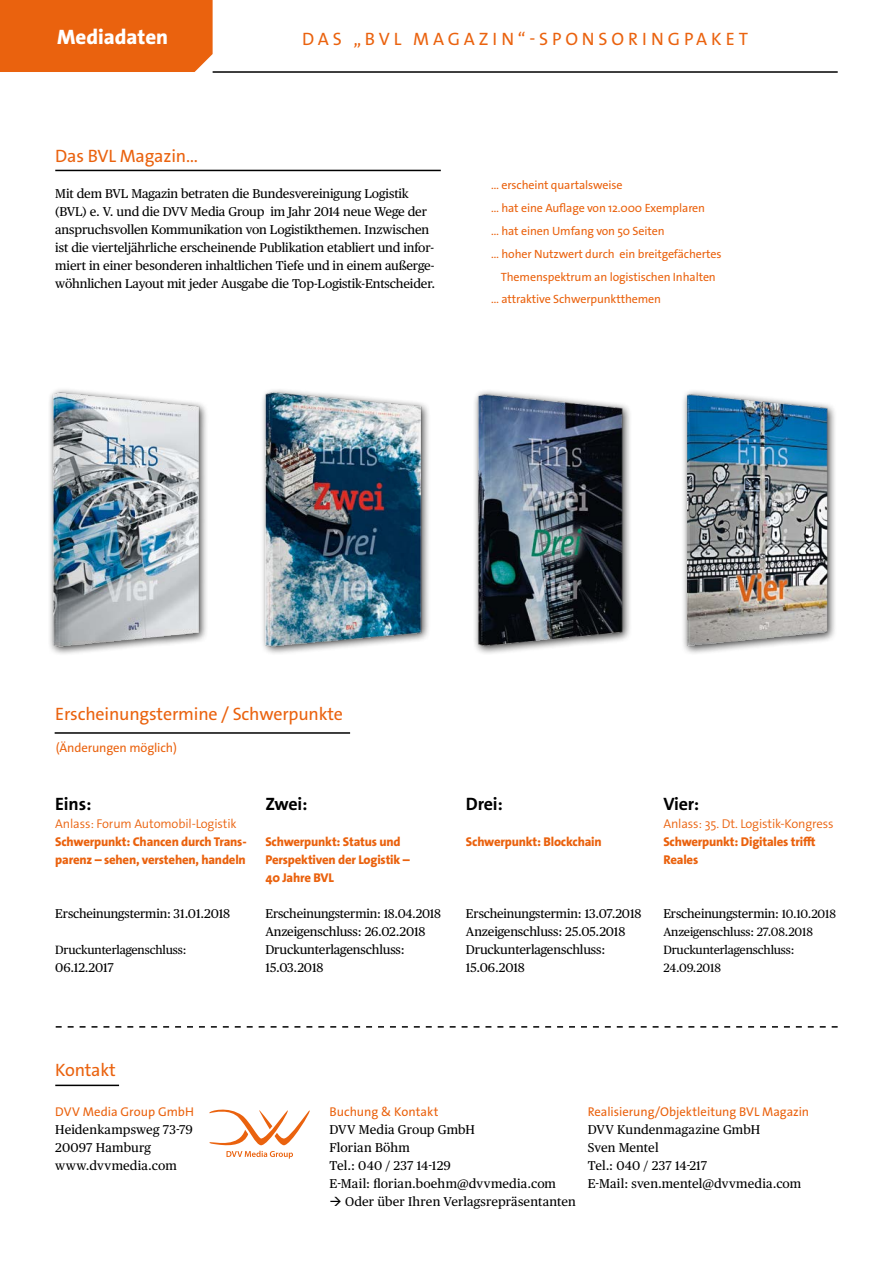
<style>
.page{position:relative;width:893px;height:1263px;background:#fff}
.page>*{position:absolute;margin:0;border:0;box-sizing:border-box;transform-origin:0 0}
.t1{font:800 21px "The Sans Os F";color:#fff}
.t2{font:18px "The Sans Os F";letter-spacing:-.01em;color:#ea620e}
.t3{font:18px "The Sans Os F";letter-spacing:.22em;color:#ea620e}
.t4{font:700 18px "The Sans Os F";letter-spacing:-.01em;color:#000}
.t5{font:12.75px/18px "Publico Text";letter-spacing:-.01em;color:#000}
.t6{font:12.75px/18px "Publico Text";letter-spacing:.01em;color:#000}
.t7{font:800 12.75px/18px "The Sans Os F";letter-spacing:-.015em;color:#ea620e}
.t8{font:12.75px "The Sans Os F";letter-spacing:-.005em;color:#ea620e}
.t9{font:300 12.75px "The Sans Os F";letter-spacing:-.01em;color:#ea620e}
.t10{font:12.75px/18px "Publico Text";letter-spacing:.015em;color:#000}
.t11{font:12px "The Sans Os F";letter-spacing:-.01em;color:#ea620e}
.t12{font:12px/18px "Publico Text";letter-spacing:-.01em;color:#000}
.s1{font-size:12px}
</style>
<div class="page">
<div style="left:0;top:0;width:213px;height:72px;background:#ea620e"></div>
<hr style="left:213px;top:71px;width:625px;height:2px;background:#000">
<hr style="left:55px;top:170px;width:386px;height:1px;background:#000">
<hr style="left:55px;top:1084px;width:64px;height:2px;background:#000">
<svg style="left:56px;top:1026px;width:782px;height:2px"></svg>
<hr style="left:55px;top:732px;width:295px;height:2px;background:#000">
<img style="left:262px;top:389px;width:167px;height:265px">
<img style="left:50px;top:389px;width:157px;height:265px">
<img style="left:474px;top:391px;width:156px;height:263px">
<svg style="left:209px;top:1109px;width:101px;height:50px"></svg>
<img style="left:683px;top:391px;width:152px;height:263px">
<h1 class="t1" style="left:57px;top:23px;width:113px">Mediadaten</h1>
<h2 class="t3" style="left:302px;top:28px;width:447px">DAS „BVL MAGAZIN“-SPONSORINGPAKET</h2>
<h2 class="t2" style="left:55px;top:144px;width:144px">Das BVL Magazin...</h2>
<p class="t5" style="left:55px;top:184px;width:382px">Mit dem BVL Magazin betraten die Bundesvereinigung Logistik (BVL) e. V. und die DVV Media Group im Jahr 2014 neue Wege der anspruchsvollen Kommunikation von Logistikthemen. Inzwischen ist die vierteljährliche erscheinende Publikation etabliert und infor&shy;miert in einer besonderen inhaltlichen Tiefe und in einem außerge&shy;wöhnlichen Layout mit jeder Ausgabe die Top-Logistik-Entscheider.</p>
<p class="t11" style="left:491px;top:177px;width:133px">... erscheint quartalsweise</p>
<p class="t11" style="left:491px;top:200px;width:216px">... hat eine Auflage von 12.000 Exemplaren</p>
<p class="t11" style="left:491px;top:223px;width:175px">... hat einen Umfang von 50 Seiten</p>
<p class="t11" style="left:491px;top:246px;width:232px">... hoher Nutzwert durch ein breitgefächertes</p>
<p class="t11" style="left:501px;top:269px;width:217px">Themenspektrum an logistischen Inhalten</p>
<p class="t11" style="left:491px;top:292px;width:171px">... attraktive Schwerpunktthemen</p>
<h2 class="t2" style="left:55px;top:703px;width:289px">Erscheinungstermine / Schwerpunkte</h2>
<p class="t8" style="left:56px;top:740px;width:123px">(Änderungen möglich)</p>
<h2 class="t4" style="left:55px;top:792px;width:38px">Eins:</h2>
<p class="t9" style="left:55px;top:816px;width:183px">Anlass: Forum Automobil-Logistik</p>
<p class="t7" style="left:55px;top:833px;width:193px">Schwerpunkt: Chancen durch Trans&shy;parenz – sehen, verstehen, handeln</p>
<p class="t5" style="left:55px;top:904px;width:177px">Erscheinungstermin: 31.01.2018</p>
<p class="t12" style="left:55px;top:940px;width:133px">Druckunterlagenschluss:</p>
<p class="t5" style="left:55px;top:958px;width:60px">06.12.2017</p>
<h2 class="t4" style="left:265px;top:792px;width:44px">Zwei:</h2>
<p class="t7" style="left:265px;top:833px;width:146px">Schwerpunkt: Status und<br>Perspektiven der Logistik –<br>40 Jahre BVL</p>
<p class="t5" style="left:265px;top:904px;width:177px">Erscheinungstermin: 18.04.2018<br>Anzeigenschluss: 26.02.2018<br>Druckunterlagenschluss:<br>15.03.2018</p>
<h2 class="t4" style="left:466px;top:792px;width:38px">Drei:</h2>
<p class="t7" style="left:466px;top:833px;width:137px">Schwerpunkt: Blockchain</p>
<p class="t5" style="left:466px;top:904px;width:177px">Erscheinungstermin: 13.07.2018<br>Anzeigenschluss: 25.05.2018<br>Druckunterlagenschluss:<br>15.06.2018</p>
<h2 class="t4" style="left:663px;top:792px;width:37px">Vier:</h2>
<p class="t9" style="left:663px;top:816px;width:172px">Anlass: 35. Dt. Logistik-Kongress</p>
<p class="t7" style="left:663px;top:833px;width:154px">Schwerpunkt: Digitales trifft<br>Reales</p>
<p class="t5" style="left:663px;top:904px;width:174px">Erscheinungstermin: <span class="s1">10.10.2018</span></p>
<p class="t12" style="left:663px;top:922px;width:151px">Anzeigenschluss: 27.08.2018<br>Druckunterlagenschluss:<br>24.09.2018</p>
<h2 class="t2" style="left:55px;top:1058px;width:62px">Kontakt</h2>
<p class="t8" style="left:55px;top:1104px;width:140px">DVV Media Group GmbH</p>
<p class="t10" style="left:55px;top:1120px;width:139px">Heidenkampsweg 73-79<br>20097 Hamburg www.dvvmedia.com</p>
<p class="t8" style="left:330px;top:1104px;width:111px">Buchung &amp; Kontakt</p>
<p class="t6" style="left:330px;top:1120px;width:228px">DVV Media Group GmbH<br>Florian Böhm<br>Tel.: 040 / 237 14-129<br>E-Mail: florian.boehm@dvvmedia.com</p>
<p class="t6" style="left:330px;top:1192px;width:248px">→ Oder über Ihren Verlagsrepräsentanten</p>
<p class="t8" style="left:588px;top:1104px;width:223px">Realisierung/Objektleitung BVL Magazin</p>
<p class="t6" style="left:588px;top:1120px;width:215px">DVV Kundenmagazine GmbH<br>Sven Mentel<br>Tel.: 040 / 237 14-217<br>E-Mail: sven.mentel@dvvmedia.com</p>
</div>
